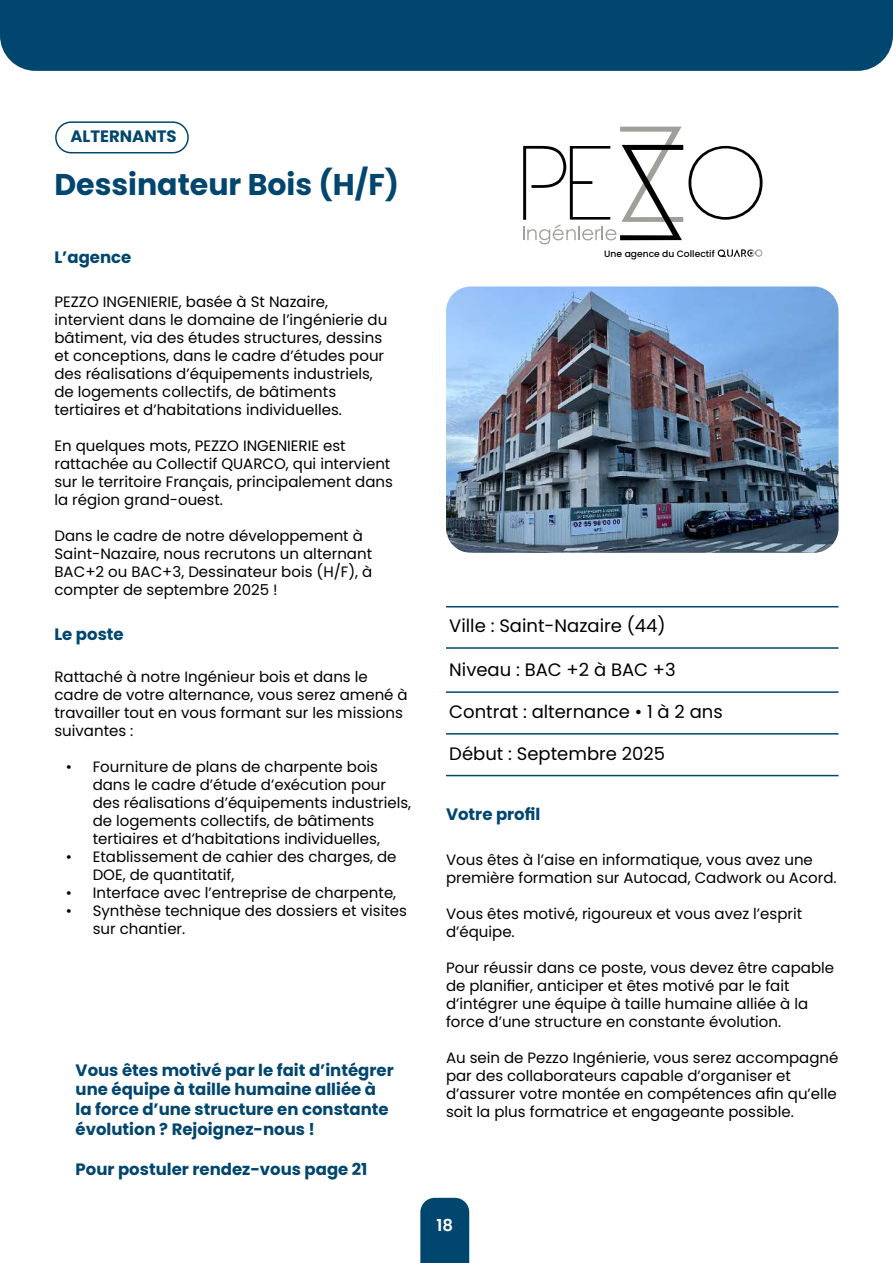
<style>
.page{position:relative;width:893px;height:1263px;background:#fff}
.page>*{position:absolute;margin:0;border:0;box-sizing:border-box;transform-origin:0 0}
.t1{font:300 98.55px "Devil Breeze";color:#000}
.t2{font:700 30px "Poppins";color:#00466e}
.t3{font:18px "Poppins";color:#000}
.t4{font:700 16.5px/19.8px "Poppins";color:#00466e}
.t5{font:600 16.5px "Poppins";color:#fff}
.t6{font:15px/18px "Poppins";color:#000}
.t7{font:500 9.15px "Poppins";color:#000}
</style>
<div class="page">
<div style="left:0;top:0;width:893px;height:71px;background:#00466e"></div>
<div style="left:420px;top:1198px;width:49px;height:65px;background:#00466e"></div>
<img style="left:446px;top:286px;width:392px;height:267px">
<hr style="left:446px;top:647px;width:392px;height:2px;background:#00466e">
<hr style="left:446px;top:606px;width:392px;height:1px;background:#00466e">
<svg style="left:523px;top:127px;width:160px;height:117px"></svg>
<svg style="left:717px;top:249px;width:46px;height:8px"></svg>
<hr style="left:446px;top:691px;width:392px;height:2px;background:#00466e">
<div style="left:55px;top:121px;width:134px;height:32px;border:2px solid #00466e;border-radius:15px"></div>
<hr style="left:446px;top:733px;width:392px;height:2px;background:#00466e">
<hr style="left:446px;top:775px;width:392px;height:1px;background:#00466e">
<p class="t4" style="left:70px;top:127px;width:108px">ALTERNANTS</p>
<h2 class="t2" style="left:54px;top:168px;width:346px">Dessinateur Bois (H/F)</h2>
<p class="t4" style="left:54px;top:248px;width:78px">L’agence</p>
<p class="t6" style="left:54px;top:292px;width:334px">PEZZO INGENIERIE, basée à St Nazaire, intervient dans le domaine de l’ingénierie du bâtiment, via des études structures, dessins et conceptions, dans le cadre d’études pour des réalisations d’équipements industriels, de logements collectifs, de bâtiments tertiaires et d’habitations individuelles.</p>
<p class="t6" style="left:54px;top:436px;width:340px">En quelques mots, PEZZO INGENIERIE est rattachée au Collectif QUARCO, qui intervient sur le territoire Français, principalement dans la région grand-ouest.</p>
<p class="t6" style="left:54px;top:526px;width:319px">Dans le cadre de notre développement à Saint-Nazaire, nous recrutons un alternant BAC+2 ou BAC+3, Dessinateur bois (H/F), à compter de septembre 2025 !</p>
<p class="t4" style="left:54px;top:625px;width:71px">Le poste</p>
<p class="t6" style="left:54px;top:668px;width:355px">Rattaché à notre Ingénieur bois et dans le cadre de votre alternance, vous serez amené à travailler tout en vous formant sur les missions suivantes :</p>
<p class="t6" style="left:93px;top:758px;width:320px;text-indent:-27px">• Fourniture de plans de charpente bois dans le cadre d’étude d’exécution pour des réalisations d’équipements industriels, de logements collectifs, de bâtiments tertiaires et d’habitations individuelles,</p>
<p class="t6" style="left:93px;top:848px;width:305px;text-indent:-27px">• Etablissement de cahier des charges, de<br>DOE, de quantitatif,</p>
<p class="t6" style="left:66px;top:884px;width:332px">• Interface avec l’entreprise de charpente,</p>
<p class="t6" style="left:93px;top:902px;width:316px;text-indent:-27px">• Synthèse technique des dossiers et visites sur chantier.</p>
<p class="t4" style="left:76px;top:1060px;width:320px">Vous êtes motivé par le fait d’intégrer une équipe à taille humaine alliée à la force d’une structure en constante évolution ? Rejoignez-nous !</p>
<p class="t4" style="left:76px;top:1159px;width:293px">Pour postuler rendez-vous page 21</p>
<h1 class="t1" style="left:521px;top:140px;width:92px">PE</h1>
<p class="t7" style="left:604px;top:248px;width:112px">Une agence du Collectif</p>
<h1 class="t1" style="left:687px;top:140px;width:79px">O</h1>
<p class="t3" style="left:449px;top:615px;width:218px">Ville : Saint-Nazaire (44)</p>
<p class="t3" style="left:449px;top:660px;width:228px">Niveau : BAC +2 à BAC +3</p>
<p class="t3" style="left:449px;top:701px;width:275px">Contrat : alternance • 1 à 2 ans</p>
<p class="t3" style="left:449px;top:743px;width:217px">Début : Septembre 2025</p>
<p class="t4" style="left:446px;top:804px;width:96px">Votre profil</p>
<p class="t6" style="left:446px;top:851px;width:392px">Vous êtes à l’aise en informatique, vous avez une première formation sur Autocad, Cadwork ou Acord.</p>
<p class="t6" style="left:446px;top:905px;width:358px">Vous êtes motivé, rigoureux et vous avez l’esprit d’équipe.</p>
<p class="t6" style="left:446px;top:959px;width:390px">Pour réussir dans ce poste, vous devez être capable de planifier, anticiper et êtes motivé par le fait d’intégrer une équipe à taille humaine alliée à la force d’une structure en constante évolution.</p>
<p class="t6" style="left:446px;top:1049px;width:394px">Au sein de Pezzo Ingénierie, vous serez accompagné par des collaborateurs capable d’organiser et d’assurer votre montée en compétences afin qu’elle soit la plus formatrice et engageante possible.</p>
<p class="t5" style="left:436px;top:1216px;width:18px">18</p>
</div>
